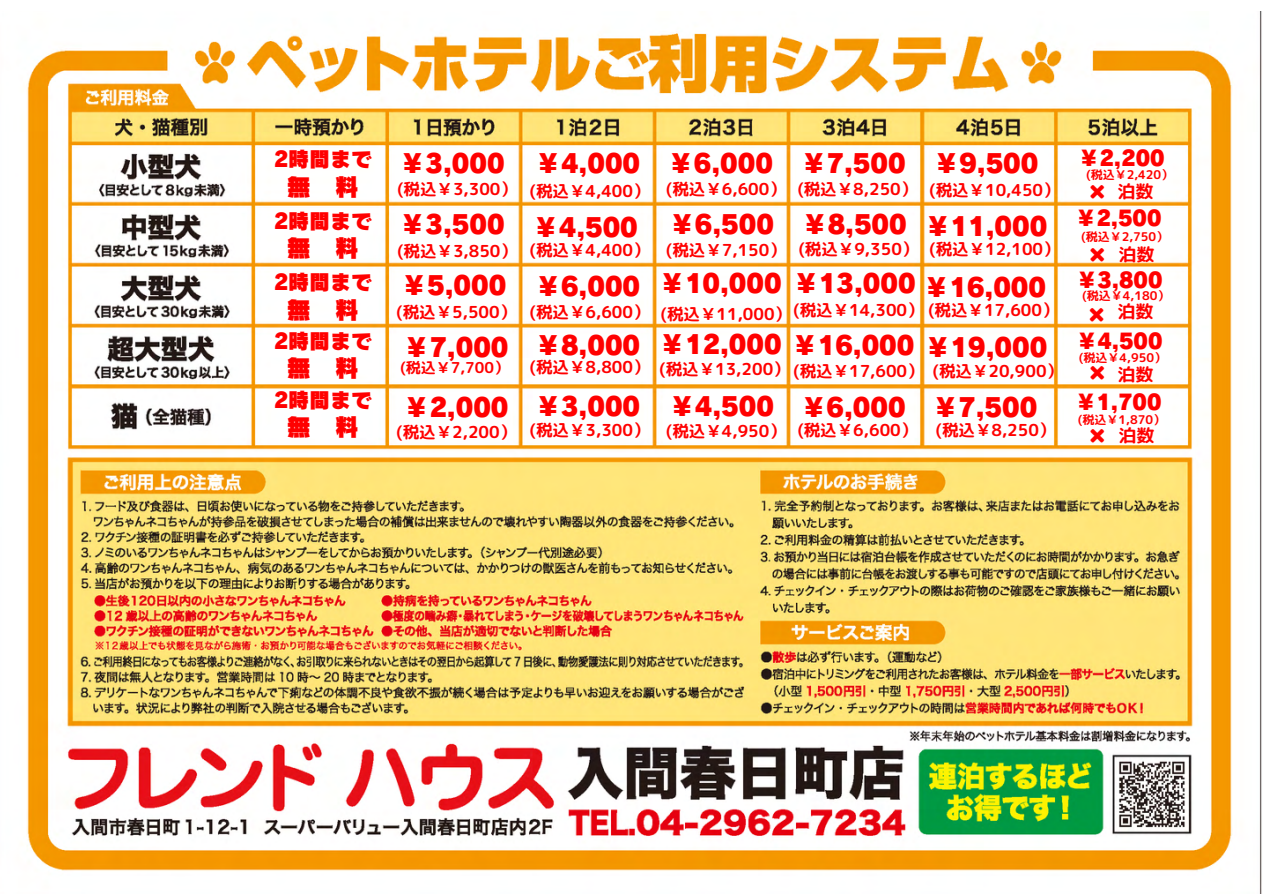
<style>
.page{position:relative;width:1263px;height:894px;background:#fff}
.page>*{position:absolute;margin:0;border:0;box-sizing:border-box;transform-origin:0 0}
.t1{font:25.5px "Canva Rodin Cattleya Pro UB";color:#f00}
.t2{font:24px "Canva Rodin Cattleya Pro UB";color:#f00}
.t3{font:22.5px "rounded mplus 1 p bold";color:#f00}
.t4{font:21px "Canva Rodin Cattleya Pro UB";color:#f00}
.t5{font:18px "rounded mplus 1 p bold";color:#f00}
.t6{font:16.5px "rounded mplus 1 p bold";color:#f00}
.t7{font:15px "rounded mplus 1 p bold";color:#f00}
.t8{font:12px "rounded mplus 1 p bold";color:#f00}
</style>
<div class="page">
<img style="left:26px;top:11px;width:1236px;height:882px">
<p class="t4" style="left:274px;top:149px;width:100px">2時間まで</p>
<p class="t2" style="left:287px;top:174px;width:73px">無 料</p>
<p class="t4" style="left:274px;top:210px;width:100px">2時間まで</p>
<p class="t2" style="left:287px;top:236px;width:73px">無 料</p>
<p class="t2" style="left:287px;top:297px;width:73px">無 料</p>
<p class="t2" style="left:287px;top:356px;width:73px">無 料</p>
<p class="t2" style="left:287px;top:414px;width:73px">無 料</p>
<p class="t4" style="left:274px;top:271px;width:100px">2時間まで</p>
<p class="t4" style="left:274px;top:330px;width:100px">2時間まで</p>
<p class="t4" style="left:274px;top:389px;width:100px">2時間まで</p>
<p class="t1" style="left:400px;top:150px;width:106px">￥3,000</p>
<p class="t6" style="left:397px;top:178px;width:121px">(税込￥3,300）</p>
<p class="t1" style="left:400px;top:211px;width:106px">￥3,500</p>
<p class="t1" style="left:402px;top:273px;width:106px">￥5,000</p>
<p class="t1" style="left:404px;top:334px;width:106px">￥7,000</p>
<p class="t1" style="left:404px;top:395px;width:106px">￥2,000</p>
<p class="t6" style="left:397px;top:239px;width:121px">(税込￥3,850）</p>
<p class="t6" style="left:396px;top:300px;width:121px">(税込￥5,500）</p>
<p class="t7" style="left:400px;top:357px;width:111px">(税込￥7,700）</p>
<p class="t6" style="left:396px;top:420px;width:121px">(税込￥2,200）</p>
<p class="t1" style="left:536px;top:150px;width:106px">￥4,000</p>
<p class="t1" style="left:533px;top:214px;width:106px">￥4,500</p>
<p class="t1" style="left:536px;top:273px;width:106px">￥6,000</p>
<p class="t1" style="left:536px;top:332px;width:106px">￥8,000</p>
<p class="t1" style="left:536px;top:393px;width:106px">￥3,000</p>
<p class="t6" style="left:530px;top:179px;width:121px">(税込￥4,400）</p>
<p class="t6" style="left:530px;top:238px;width:121px">(税込￥4,400）</p>
<p class="t6" style="left:530px;top:300px;width:121px">(税込￥6,600）</p>
<p class="t6" style="left:530px;top:355px;width:121px">(税込￥8,800）</p>
<p class="t6" style="left:530px;top:418px;width:121px">(税込￥3,300）</p>
<p class="t1" style="left:668px;top:150px;width:106px">￥6,000</p>
<p class="t1" style="left:669px;top:211px;width:106px">￥6,500</p>
<p class="t1" style="left:659px;top:270px;width:124px">￥10,000</p>
<p class="t1" style="left:659px;top:332px;width:389px">￥12,000 ￥16,000 ￥19,000</p>
<p class="t1" style="left:669px;top:393px;width:106px">￥4,500</p>
<p class="t1" style="left:801px;top:150px;width:106px">￥7,500</p>
<p class="t1" style="left:934px;top:150px;width:106px">￥9,500</p>
<p class="t1" style="left:925px;top:214px;width:124px">￥11,000</p>
<p class="t1" style="left:924px;top:274px;width:124px">￥16,000</p>
<p class="t6" style="left:797px;top:177px;width:121px">(税込￥8,250）</p>
<p class="t6" style="left:666px;top:178px;width:121px">(税込￥6,600）</p>
<p class="t6" style="left:929px;top:178px;width:132px">(税込￥10,450）</p>
<p class="t1" style="left:802px;top:211px;width:106px">￥8,500</p>
<p class="t6" style="left:798px;top:237px;width:121px">(税込￥9,350）</p>
<p class="t6" style="left:929px;top:237px;width:132px">(税込￥12,100）</p>
<p class="t6" style="left:666px;top:238px;width:121px">(税込￥7,150）</p>
<p class="t1" style="left:793px;top:270px;width:124px">￥13,000</p>
<p class="t6" style="left:793px;top:298px;width:267px">(税込￥14,300） (税込￥17,600）</p>
<p class="t6" style="left:661px;top:302px;width:132px">(税込￥11,000）</p>
<p class="t6" style="left:659px;top:357px;width:132px">(税込￥13,200）</p>
<p class="t6" style="left:793px;top:359px;width:132px">(税込￥17,600）</p>
<p class="t6" style="left:932px;top:359px;width:132px">(税込￥20,900）</p>
<p class="t1" style="left:801px;top:395px;width:106px">￥6,000</p>
<p class="t1" style="left:933px;top:395px;width:106px">￥7,500</p>
<p class="t6" style="left:797px;top:418px;width:121px">(税込￥6,600）</p>
<p class="t6" style="left:935px;top:418px;width:121px">(税込￥8,250）</p>
<p class="t6" style="left:666px;top:419px;width:121px">(税込￥4,950）</p>
<p class="t4" style="left:1078px;top:147px;width:88px">￥2,200</p>
<p class="t8" style="left:1086px;top:166px;width:89px">(税込￥2,420）</p>
<p class="t3" style="left:1086px;top:175px;width:24px">✖</p>
<p class="t5" style="left:1117px;top:178px;width:37px">泊数</p>
<p class="t4" style="left:1075px;top:207px;width:88px">￥2,500</p>
<p class="t8" style="left:1081px;top:228px;width:89px">(税込￥2,750）</p>
<p class="t3" style="left:1086px;top:239px;width:24px">✖</p>
<p class="t5" style="left:1119px;top:241px;width:37px">泊数</p>
<p class="t4" style="left:1076px;top:269px;width:88px">￥3,800</p>
<p class="t8" style="left:1082px;top:287px;width:89px">(税込￥4,180）</p>
<p class="t5" style="left:1117px;top:299px;width:37px">泊数</p>
<p class="t3" style="left:1085px;top:299px;width:24px">✖</p>
<p class="t4" style="left:1076px;top:330px;width:88px">￥4,500</p>
<p class="t8" style="left:1079px;top:349px;width:89px">(税込￥4,950）</p>
<p class="t3" style="left:1086px;top:356px;width:24px">✖</p>
<p class="t5" style="left:1117px;top:362px;width:37px">泊数</p>
<p class="t4" style="left:1075px;top:391px;width:88px">￥1,700</p>
<p class="t8" style="left:1078px;top:411px;width:89px">(税込￥1,870）</p>
<p class="t5" style="left:1118px;top:422px;width:37px">泊数</p>
<p class="t3" style="left:1086px;top:419px;width:24px">✖</p>
</div>
